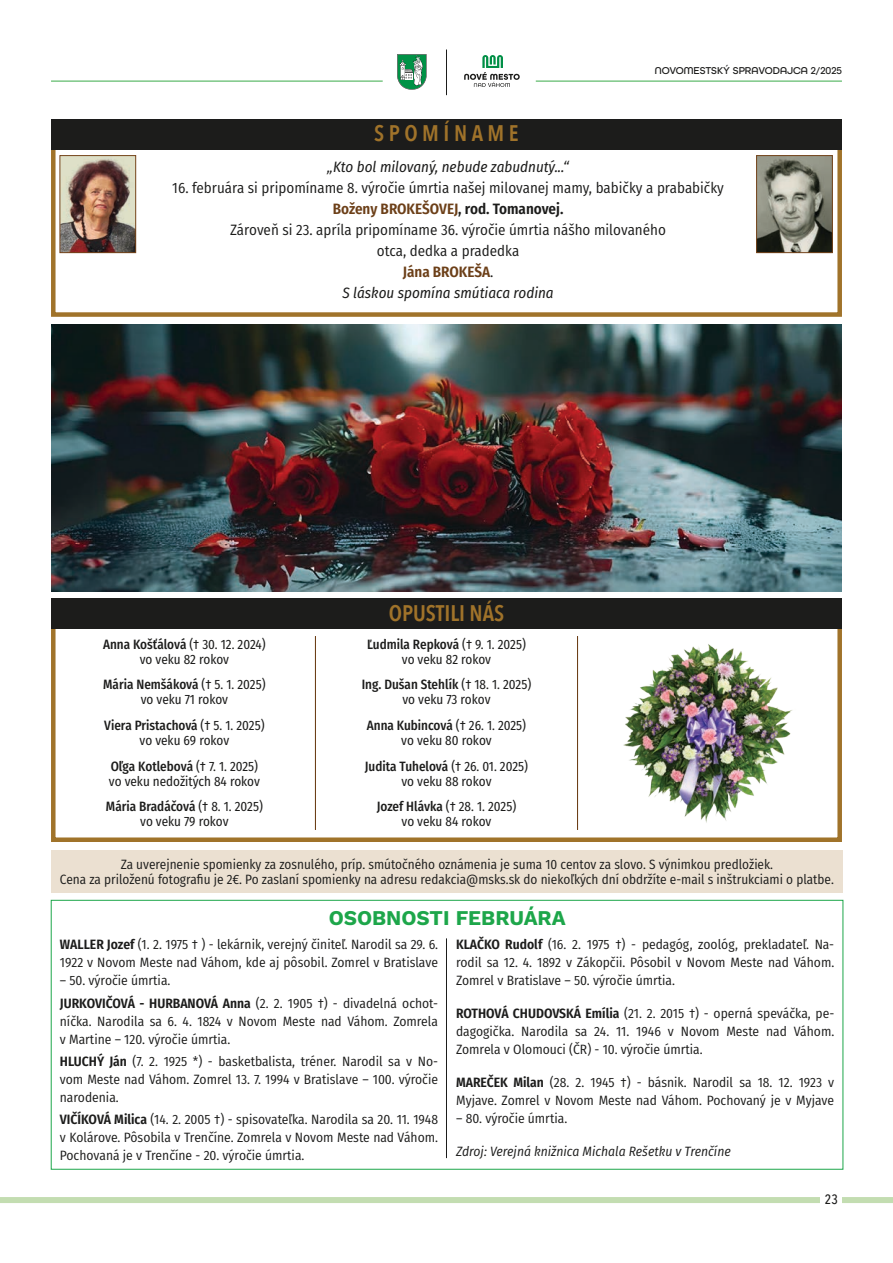
<style>
.page{position:relative;width:893px;height:1263px;background:#fff}
.page>*{position:absolute;margin:0;border:0;box-sizing:border-box;transform-origin:0 0}
.t1{font:600 22.5px "Avenir Next Condensed";color:#a0732a}
.t2{font:600 22.5px "Avenir Next Condensed";letter-spacing:.2em;color:#a0732a}
.t3{font:700 21px "Work Sans";color:#1da64a}
.t4{font:15px/21px "Fira Sans Condensed";color:#1c1c1b;text-align:center}
.t5{font:italic 15px "Fira Sans Condensed";color:#1c1c1b}
.t6{font:13.5px/18px "Fira Sans Condensed";color:#1c1c1b}
.t7{font:13.5px/15px "Fira Sans Condensed";letter-spacing:-.005em;color:#1c1c1b;text-align:center}
.t8{font:italic 13.5px "Fira Sans Condensed";color:#1c1c1b}
.t9{font:500 13.5px "Avenir Next Condensed";color:#1c1c1b}
.t10{font:500 10.5px "All Round Gothic";color:#1c1c1b}
.s1{font-weight:600;color:#6c3f18}
.s2{font-weight:600}
.s3{font-style:italic}
.s4{font-weight:500}
</style>
<div class="page">
<hr style="left:536px;top:81px;width:306px;height:1px;background:#3aaa49">
<hr style="left:51px;top:81px;width:332px;height:1px;background:#3aaa49">
<div style="left:0;top:1197px;width:893px;height:6px;background:#c3ddb1"></div>
<div style="left:821px;top:1189px;width:21px;height:16px;background:#fff"></div>
<hr style="left:446px;top:50px;width:1px;height:45px;background:#1c1c1b">
<svg style="left:397px;top:54px;width:30px;height:36px"></svg>
<svg style="left:464px;top:55px;width:56px;height:32px"></svg>
<img style="left:51px;top:324px;width:791px;height:267px">
<div style="left:51px;top:850px;width:792px;height:43px;background:#ebe0d1"></div>
<hr style="left:446px;top:938px;width:1px;height:220px;background:#1c1c1b">
<hr style="left:315px;top:636px;width:1px;height:194px;background:#6c3f18">
<hr style="left:577px;top:636px;width:1px;height:194px;background:#6c3f18">
<div style="left:51px;top:623px;width:791px;height:219px;border:4px solid #a0732a"></div>
<div style="left:51px;top:598px;width:791px;height:31px;background:#1c1c1b"></div>
<div style="left:51px;top:145px;width:791px;height:172px;border:4px solid #a0732a"></div>
<div style="left:51px;top:119px;width:791px;height:31px;background:#1c1c1b"></div>
<img style="left:62px;top:157px;width:72px;height:94px">
<div style="left:60px;top:155px;width:76px;height:98px;border:1px solid #76451c"></div>
<img style="left:758px;top:157px;width:73px;height:94px">
<div style="left:756px;top:155px;width:77px;height:98px;border:1px solid #76451c"></div>
<img style="left:623px;top:644px;width:170px;height:179px">
<h1 class="t2" style="left:374px;top:114px;width:146px">SPOMÍNAME</h1>
<p class="t10" style="left:655px;top:64px;width:189px">NOVOMESTSKÝ SPRAVODAJCA 2/2025</p>
<p class="t5" style="left:327px;top:155px;width:243px">„Kto bol milovaný, nebude zabudnutý...“</p>
<p class="t4" style="left:172px;top:177px;width:553px">16. februára si pripomíname 8. výročie úmrtia našej milovanej mamy, babičky a prababičky <span class="s1">Boženy BROKEŠOVEJ</span><span class="s2">, rod. Tomanovej.<br></span>Zároveň si 23. apríla pripomíname 36. výročie úmrtia nášho milovaného<br>otca, dedka a pradedka<br><span class="s1">Jána BROKEŠA</span>.<br><span class="s3">S láskou spomína smútiaca rodina</span></p>
<p class="t7" style="left:103px;top:636px;width:164px"><span class="s4">Anna Košťálová</span> († 30. 12. 2024) vo veku 82 rokov</p>
<p class="t7" style="left:103px;top:677px;width:164px"><span class="s4">Mária Nemšáková</span> († 5. 1. 2025) vo veku 71 rokov</p>
<p class="t7" style="left:104px;top:717px;width:162px"><span class="s4">Viera Pristachová</span> († 5. 1. 2025) vo veku 69 rokov</p>
<p class="t7" style="left:109px;top:758px;width:153px;text-align:left"><span class="s4">Oľga Kotlebová</span> († 7. 1. 2025) vo veku nedožitých 84 rokov</p>
<p class="t7" style="left:106px;top:799px;width:158px"><span class="s4">Mária Bradáčová</span> († 8. 1. 2025) vo veku 79 rokov</p>
<h1 class="t1" style="left:389px;top:593px;width:117px">OPUSTILI NÁS</h1>
<p class="t7" style="left:367px;top:636px;width:160px"><span class="s4">Ľudmila Repková</span> († 9. 1. 2025) vo veku 82 rokov</p>
<p class="t7" style="left:362px;top:677px;width:171px"><span class="s4">Ing. Dušan Stehlík</span> († 18. 1. 2025) vo veku 73 rokov</p>
<p class="t7" style="left:367px;top:717px;width:161px"><span class="s4">Anna Kubincová</span> († 26. 1. 2025) vo veku 80 rokov</p>
<p class="t7" style="left:365px;top:758px;width:165px"><span class="s4">Judita Tuhelová</span> († 26. 01. 2025) vo veku 88 rokov</p>
<p class="t7" style="left:377px;top:799px;width:141px"><span class="s4">Jozef Hlávka</span> († 28. 1. 2025) vo veku 84 rokov</p>
<p class="t6" style="left:60px;top:856px;width:775px;line-height:15px;text-align:center">Za uverejnenie spomienky za zosnulého, príp. smútočného oznámenia je suma 10 centov za slovo. S výnimkou predložiek.<br>Cena za priloženú fotografiu je 2€. Po zaslaní spomienky na adresu redakcia@msks.sk do niekoľkých dní obdržíte e-mail s inštrukciami o platbe.</p>
<h2 class="t3" style="left:329px;top:906px;width:238px">OSOBNOSTI FEBRUÁRA</h2>
<p class="t6" style="left:60px;top:935px;width:380px"><span class="s2">WALLER Jozef</span> (1. 2. 1975 † ) - lekárnik, verejný činiteľ. Narodil sa 29. 6.<br>1922 v Novom Meste nad Váhom, kde aj pôsobil. Zomrel v Bratislave</p>
<p class="t6" style="left:60px;top:969px;width:380px;line-height:22.2px">– 50. výročie úmrtia.<br><span class="s2">JURKOVIČOVÁ - HURBANOVÁ Anna</span> (2. 2. 1905 †) - divadelná ochot-</p>
<p class="t6" style="left:60px;top:1011px;width:380px">níčka. Narodila sa 6. 4. 1824 v Novom Meste nad Váhom. Zomrela v Martine – 120. výročie úmrtia.</p>
<p class="t6" style="left:60px;top:1052px;width:380px;text-align:justify"><span class="s2">HLUCHÝ Ján</span> (7. 2. 1925 *) - basketbalista, tréner. Narodil sa v No&shy;vom Meste nad Váhom. Zomrel 13. 7. 1994 v Bratislave – 100. výročie narodenia.</p>
<p class="t6" style="left:60px;top:1110px;width:380px;text-align:justify"><span class="s2">VIČÍKOVÁ Milica</span> (14. 2. 2005 †) - spisovateľka. Narodila sa 20. 11. 1948 v Kolárove. Pôsobila v Trenčíne. Zomrela v Novom Meste nad Váhom.<br>Pochovaná je v Trenčíne - 20. výročie úmrtia.</p>
<p class="t6" style="left:456px;top:935px;width:380px;text-align:justify"><span class="s2">KLAČKO Rudolf</span> (16. 2. 1975 †) - pedagóg, zoológ, prekladateľ. Na&shy;rodil sa 12. 4. 1892 v Zákopčii. Pôsobil v Novom Meste nad Váhom.<br>Zomrel v Bratislave – 50. výročie úmrtia.</p>
<p class="t6" style="left:456px;top:1004px;width:380px;text-align:justify"><span class="s2">ROTHOVÁ CHUDOVSKÁ Emília</span> (21. 2. 2015 †) - operná speváčka, pe&shy;dagogička. Narodila sa 24. 11. 1946 v Novom Meste nad Váhom.<br>Zomrela v Olomouci (ČR) - 10. výročie úmrtia.</p>
<p class="t6" style="left:456px;top:1073px;width:380px"><span class="s2">MAREČEK Milan</span> (28. 2. 1945 †) - básnik. Narodil sa 18. 12. 1923 v<br>Myjave. Zomrel v Novom Meste nad Váhom. Pochovaný je v Myjave</p>
<p class="t6" style="left:456px;top:1109px;width:113px">– 80. výročie úmrtia.</p>
<p class="t8" style="left:456px;top:1142px;width:276px">Zdroj: Verejná knižnica Michala Rešetku v Trenčíne</p>
<p class="t9" style="left:825px;top:1191px;width:15px">23</p>
</div>
